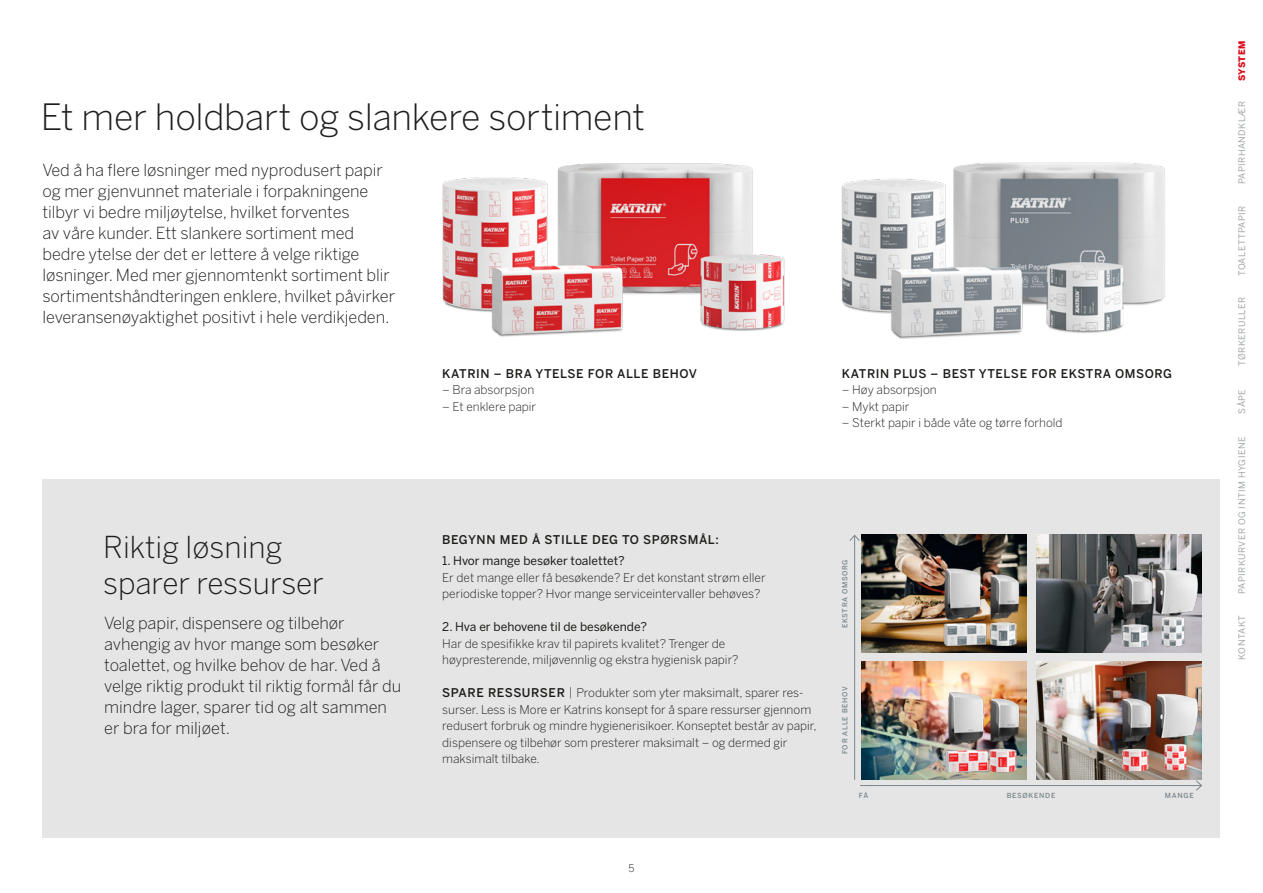
<style>
.page{position:relative;width:1263px;height:893px;background:#fff}
.page>*{position:absolute;margin:0;border:0;box-sizing:border-box;transform-origin:0 0}
.t1{font:300 36px "Benton Sans";letter-spacing:-.01em;color:#1d1d1b}
.t2{font:300 30px/36px "Benton Sans";color:#1d1d1b}
.t3{font:300 16.5px/21px "Benton Sans";letter-spacing:-.005em;color:#1d1d1b}
.t4{font:300 12px/16.5px "Benton Sans";color:#1d1d1b}
.t5{font:500 12px "Benton Sans";letter-spacing:.05em;color:#1d1d1b}
.t6{font:12px "Benton Sans";color:#1d1d1b}
.t7{font:300 10.5px "Benton Sans";color:#1d1d1b}
.t8{font:9px "Benton Sans";letter-spacing:.05em;color:#a1a5a7}
.t9{font:900 9px "Benton Sans";letter-spacing:.03em;color:#dc0d1d}
.t10{font:500 6.9px "Benton Sans";letter-spacing:.1em;color:#7b868c}
.s1{font-weight:500}
</style>
<div class="page">
<div style="left:43px;top:479px;width:1177px;height:359px;background:#e3e3e3"></div>
<hr style="left:860px;top:785px;width:341px;height:1px;background:#7b868c">
<svg style="left:1196px;top:780px;width:6px;height:11px"></svg>
<img style="left:1036px;top:535px;width:166px;height:117px">
<img style="left:861px;top:535px;width:166px;height:117px">
<img style="left:861px;top:662px;width:166px;height:117px">
<img style="left:1036px;top:662px;width:166px;height:117px">
<img style="left:990px;top:622px;width:26px;height:24px">
<img style="left:944px;top:622px;width:42px;height:24px">
<img style="left:944px;top:747px;width:72px;height:27px">
<img style="left:1122px;top:624px;width:26px;height:22px">
<img style="left:1121px;top:746px;width:28px;height:28px">
<img style="left:1160px;top:743px;width:30px;height:29px">
<img style="left:1161px;top:619px;width:24px;height:27px">
<hr style="left:854px;top:535px;width:1px;height:245px;background:#7b868c">
<svg style="left:849px;top:535px;width:11px;height:7px"></svg>
<img style="left:939px;top:563px;width:48px;height:59px">
<img style="left:942px;top:687px;width:48px;height:60px">
<img style="left:985px;top:571px;width:37px;height:51px">
<img style="left:985px;top:695px;width:37px;height:51px">
<img style="left:1118px;top:571px;width:37px;height:51px">
<img style="left:1117px;top:695px;width:37px;height:51px">
<img style="left:1149px;top:565px;width:50px;height:54px">
<img style="left:1149px;top:689px;width:50px;height:54px">
<img style="left:442px;top:163px;width:343px;height:174px">
<img style="left:841px;top:162px;width:324px;height:177px">
<h1 class="t1" style="left:41px;top:96px;width:606px">Et mer holdbart og slankere sortiment</h1>
<p class="t3" style="left:43px;top:159px;width:354px">Ved å ha flere løsninger med nyprodusert papir og mer gjenvunnet materiale i forpakningene tilbyr vi bedre miljøytelse, hvilket forventes<br>av våre kunder. Ett slankere sortiment med bedre ytelse der det er lettere å velge riktige løsninger. Med mer gjennomtenkt sortiment blir sortimentshåndteringen enklere, hvilket påvirker leveransenøyaktighet positivt i hele verdikjeden.</p>
<p class="t5" style="left:442px;top:366px;width:256px">KATRIN – BRA YTELSE FOR ALLE BEHOV</p>
<p class="t4" style="left:442px;top:382px;width:94px">– Bra absorpsjon</p>
<p class="t4" style="left:442px;top:398px;width:96px">– Et enklere papir</p>
<p class="t5" style="left:842px;top:366px;width:332px">KATRIN PLUS – BEST YTELSE FOR EKSTRA OMSORG</p>
<p class="t4" style="left:842px;top:382px;width:96px">– Høy absorpsjon</p>
<p class="t4" style="left:842px;top:398px;width:69px">– Mykt papir</p>
<p class="t4" style="left:842px;top:415px;width:222px">– Sterkt papir i både våte og tørre forhold</p>
<h2 class="t2" style="left:103px;top:529px;width:222px">Riktig løsning sparer ressurser</h2>
<h3 class="t3" style="left:104px;top:612px;width:299px">Velg papir, dispensere og tilbehør avhengig av hvor mange som besøker toalettet, og hvilke behov de har. Ved å velge riktig produkt til riktig formål får du mindre lager, sparer tid og alt sammen er bra for miljøet.</h3>
<p class="t5" style="left:442px;top:533px;width:278px">BEGYNN MED Å STILLE DEG TO SPØRSMÅL:</p>
<p class="t6" style="left:442px;top:554px;width:184px">1. Hvor mange besøker toalettet?</p>
<p class="t4" style="left:442px;top:569px;width:325px">Er det mange eller få besøkende? Er det konstant strøm eller periodiske topper? Hvor mange serviceintervaller behøves?</p>
<p class="t6" style="left:442px;top:620px;width:206px">2. Hva er behovene til de besøkende?</p>
<p class="t4" style="left:442px;top:635px;width:298px">Har de spesifikke krav til papirets kvalitet? Trenger de høypresterende, miljøvennlig og ekstra hygienisk papir?</p>
<p class="t4" style="left:442px;top:684px;width:376px"><span class="s1">SPARE RESSURSER</span> | Produkter som yter maksimalt, sparer res&shy;surser. Less is More er Katrins konsept for å spare ressurser gjennom redusert forbruk og mindre hygienerisikoer. Konseptet består av papir, dispensere og tilbehør som presterer maksimalt – og dermed gir maksimalt tilbake.</p>
<p class="t10" style="left:841px;top:754px;width:69px;rotate:-90deg">FOR ALLE BEHOV</p>
<p class="t10" style="left:841px;top:628px;width:70px;rotate:-90deg">EKSTRA OMSORG</p>
<p class="t10" style="left:859px;top:792px;width:11px">FÅ</p>
<p class="t10" style="left:1007px;top:792px;width:50px">BESØKENDE</p>
<p class="t10" style="left:1165px;top:792px;width:30px">MANGE</p>
<p class="t7" style="left:628px;top:862px;width:8px">5</p>
<p class="t9" style="left:1236px;top:81px;width:42px;rotate:-90deg">SYSTEM</p>
<p class="t8" style="left:1237px;top:184px;width:85px;rotate:-90deg">PAPIRHANDKLÆR</p>
<p class="t8" style="left:1237px;top:276px;width:72px;rotate:-90deg">TOALETTPAPIR</p>
<p class="t8" style="left:1237px;top:366px;width:70px;rotate:-90deg">TØRKERULLER</p>
<p class="t8" style="left:1237px;top:414px;width:26px;rotate:-90deg">SÅPE</p>
<p class="t8" style="left:1237px;top:594px;width:159px;rotate:-90deg">PAPIRKURVER OG INTIM HYGIENE</p>
<p class="t8" style="left:1237px;top:660px;width:46px;rotate:-90deg">KONTAKT</p>
</div>
